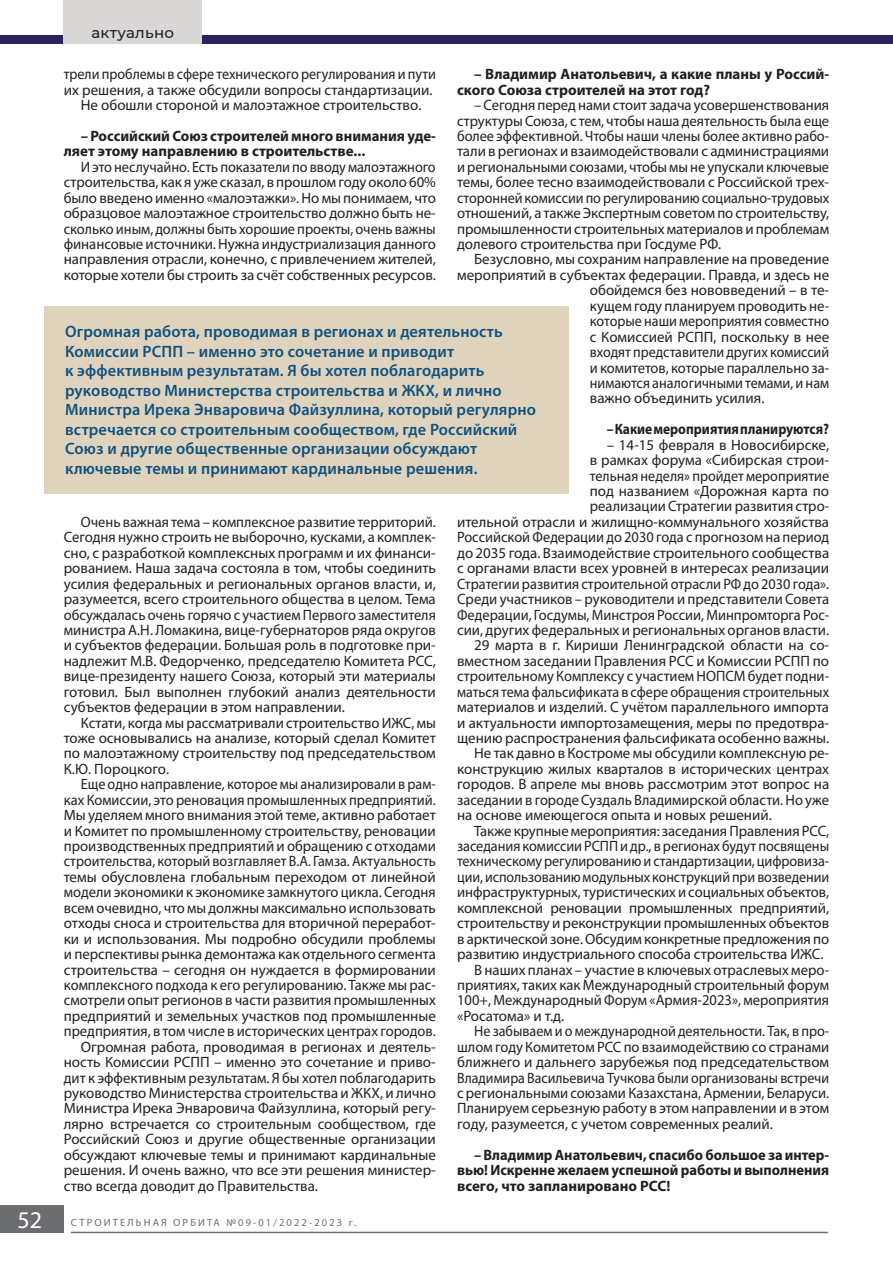
<style>
.page{position:relative;width:893px;height:1263px;background:#fff}
.page>*{position:absolute;margin:0;border:0;box-sizing:border-box;transform-origin:0 0}
.t1{font:24px "Myriad Pro";color:#fff}
.Vrezka{font:600 16.5px/19.5px "Myriad Pro";letter-spacing:.01em;color:#10527e}
.Text{font:15px/15.5px "Myriad Pro";color:#231f20;text-align:justify}
.Text-2{font:15px/15.5px "Myriad Pro";color:#231f20;text-align:justify;scale:.95 1}
.Text-3{font:15px/15.5px "Myriad Pro";color:#231f20;scale:.94 1}
.Text-4{font:700 15px/15.5px "Myriad Pro";color:#231f20}
.Text-5{font:700 15px/15.5px "Myriad Pro";color:#231f20;text-align:justify;scale:.96 1}
.Text-6{font:15px "Myriad Pro";color:#231f20;scale:.96 1}
.Text-7{font:700 15px "Myriad Pro";color:#231f20;scale:.9 1}
.colontitul_verh{font:500 15px "Montserrat";letter-spacing:.02em;color:#231f20}
.t2{font:10.5px "Myriad Pro";letter-spacing:.2em;color:#6c6d70}
</style>
<div class="page">
<div style="left:0;top:1205px;width:64px;height:27px;background:#6c6d70"></div>
<hr style="left:71px;top:1232px;width:757px;height:1px;background:#6c6d70">
<div style="left:0;top:35px;width:893px;height:9px;background:#2a225c"></div>
<div style="left:64px;top:0;width:138px;height:44px;background:#d9d7d6"></div>
<div style="left:44px;top:306px;width:525px;height:187px;background:#dfd3be"></div>
<p class="colontitul_verh" style="left:92px;top:22px;width:84px">актуально</p>
<p class="Text-3" style="left:64px;top:66px;width:397px">трели проблемы в сфере технического регулирования и пути их решения, а также обсудили вопросы стандартизации.</p>
<p class="Text" style="left:81px;top:97px;width:342px">Не обошли стороной и малоэтажное строительство.</p>
<p class="Text-4" style="left:64px;top:128px;width:374px;text-indent:17px">– Российский Союз строителей много внимания уде&shy;ляет этому направлению в строительстве...</p>
<p class="Text-2" style="left:64px;top:159px;width:393px;text-indent:17px">И это неслучайно. Есть показатели по вводу малоэтажного строительства, как я уже сказал, в прошлом году около 60% было введено именно «малоэтажки». Но мы понимаем, что образцовое малоэтажное строительство должно быть не&shy;сколько иным, должны быть хорошие проекты, очень важны финансовые источники. Нужна индустриализация данного направления отрасли, конечно, с привлечением жителей, которые хотели бы строить за счёт собственных ресурсов.</p>
<p class="Text-4" style="left:457px;top:66px;width:374px;text-indent:17px">– Владимир Анатольевич, а какие планы у Россий&shy;ского Союза строителей на этот год?</p>
<p class="Text" style="left:457px;top:97px;width:374px;text-indent:17px">– Сегодня перед нами стоит задача усовершенствования структуры Союза, с тем, чтобы наша деятельность была еще более эффективной. Чтобы наши члены более активно рабо&shy;тали в регионах и взаимодействовали с администрациями и региональными союзами, чтобы мы не упускали ключевые темы, более тесно взаимодействовали с Российской трех&shy;сторонней комиссии по регулированию социально-трудовых отношений, а также Экспертным советом по строительству, промышленности строительных материалов и проблемам долевого строительства при Госдуме РФ.</p>
<p class="Text" style="left:474px;top:251px;width:357px">Безусловно, мы сохраним направление на проведение</p>
<p class="Text" style="left:457px;top:267px;width:374px">мероприятий в субъектах федерации. Правда, и здесь не</p>
<p class="Text" style="left:590px;top:282px;width:241px">обойдемся без нововведений – в те-</p>
<p class="Text" style="left:590px;top:298px;width:241px">кущем году планируем проводить не-</p>
<p class="Text-3" style="left:590px;top:313px;width:256px">которые наши мероприятия совместно</p>
<p class="Text" style="left:590px;top:329px;width:241px">с Комиссией РСПП, поскольку в нее</p>
<p class="Text-3" style="left:590px;top:344px;width:256px">входят представители других комиссий</p>
<p class="Text-6" style="left:590px;top:358px;width:251px">и комитетов, которые параллельно за-</p>
<p class="Text-3" style="left:590px;top:375px;width:256px">нимаются аналогичными темами, и нам</p>
<p class="Text" style="left:590px;top:390px;width:176px">важно объединить усилия.</p>
<p class="Text-7" style="left:607px;top:419px;width:249px">– Какие мероприятия планируются?</p>
<p class="Text" style="left:457px;top:437px;width:374px;text-align:right">– 14-15 февраля в Новосибирске,<br>в рамках форума «Сибирская строи-<br>тельная неделя» пройдет мероприятие<br>под названием «Дорожная карта по<br>реализации Стратегии развития стро-<br>ительной отрасли и жилищно-коммунального хозяйства Российской Федерации до 2030 года с прогнозом на период до 2035 года. Взаимодействие строительного сообщества с органами власти всех уровней в интересах реализации Стратегии развития строительной отрасли РФ до 2030 года».<br>Среди участников – руководители и представители Совета Федерации, Госдумы, Минстроя России, Минпромторга Рос&shy;сии, других федеральных и региональных органов власти.</p>
<p class="Text" style="left:457px;top:637px;width:374px;text-indent:17px">29 марта в г. Кириши Ленинградской области на со&shy;вместном заседании Правления РСС и Комиссии РСПП по строительному Комплексу с участием НОПСМ будет подни&shy;маться тема фальсификата в сфере обращения строительных материалов и изделий. С учётом параллельного импорта и актуальности импортозамещения, меры по предотвра&shy;щению распространения фальсификата особенно важны.</p>
<p class="Text" style="left:457px;top:745px;width:374px;text-indent:17px">Не так давно в Костроме мы обсудили комплексную ре&shy;конструкцию жилых кварталов в исторических центрах городов. В апреле мы вновь рассмотрим этот вопрос на заседании в городе Суздаль Владимирской области. Но уже на основе имеющегося опыта и новых решений.</p>
<p class="Text" style="left:457px;top:823px;width:374px;text-indent:17px">Также крупные мероприятия: заседания Правления РСС, заседания комиссии РСПП и др., в регионах будут посвящены техническому регулированию и стандартизации, цифровиза&shy;ции, использованию модульных конструкций при возведении инфраструктурных, туристических и социальных объектов, комплексной реновации промышленных предприятий, строительству и реконструкции промышленных объектов в арктической зоне. Обсудим конкретные предложения по развитию индустриального способа строительства ИЖС.</p>
<p class="Text" style="left:457px;top:961px;width:374px;text-indent:17px">В наших планах – участие в ключевых отраслевых меро&shy;приятиях, таких как Международный строительный форум 100+, Международный Форум «Армия-2023», мероприятия «Росатома» и т.д.</p>
<p class="Text-3" style="left:457px;top:1023px;width:397px;text-align:justify;text-indent:17px">Не забываем и о международной деятельности. Так, в про&shy;шлом году Комитетом РСС по взаимодействию со странами ближнего и дальнего зарубежья под председательством Владимира Васильевича Тучкова были организованы встречи с региональными союзами Казахстана, Армении, Беларуси.<br>Планируем серьезную работу в этом направлении и в этом году, разумеется, с учетом современных реалий.</p>
<p class="Text-5" style="left:457px;top:1146px;width:389px;text-indent:17px">– Владимир Анатольевич, спасибо большое за интер&shy;вью! Искренне желаем успешной работы и выполнения всего, что запланировано РСС!</p>
<p class="Vrezka" style="left:65px;top:322px;width:472px">Огромная работа, проводимая в регионах и деятельность Комиссии РСПП – именно это сочетание и приводит<br>к эффективным результатам. Я бы хотел поблагодарить руководство Министерства строительства и ЖКХ, и лично Министра Ирека Энваровича Файзуллина, который регулярно встречается со строительным сообществом, где Российский Союз и другие общественные организации обсуждают ключевые темы и принимают кардинальные решения.</p>
<p class="Text" style="left:64px;top:514px;width:374px;text-indent:17px">Очень важная тема – комплексное развитие территорий.<br>Сегодня нужно строить не выборочно, кусками, а комплек&shy;сно, с разработкой комплексных программ и их финанси&shy;рованием. Наша задача состояла в том, чтобы соединить усилия федеральных и региональных органов власти, и, разумеется, всего строительного общества в целом. Тема обсуждалась очень горячо с участием Первого заместителя министра А.Н. Ломакина, вице-губернаторов ряда округов и субъектов федерации. Большая роль в подготовке при&shy;надлежит М.В. Федорченко, председателю Комитета РСС, вице-президенту нашего Союза, который эти материалы готовил. Был выполнен глубокий анализ деятельности субъектов федерации в этом направлении.</p>
<p class="Text" style="left:64px;top:714px;width:374px;text-indent:17px">Кстати, когда мы рассматривали строительство ИЖС, мы тоже основывались на анализе, который сделал Комитет по малоэтажному строительству под председательством К.Ю. Пороцкого.</p>
<p class="Text-2" style="left:64px;top:776px;width:393px;text-indent:17px">Еще одно направление, которое мы анализировали в рам&shy;ках Комиссии, это реновация промышленных предприятий.<br>Мы уделяем много внимания этой теме, активно работает и Комитет по промышленному строительству, реновации производственных предприятий и обращению с отходами строительства, который возглавляет В.А. Гамза. Актуальность темы обусловлена глобальным переходом от линейной модели экономики к экономике замкнутого цикла. Сегодня всем очевидно, что мы должны максимально использовать отходы сноса и строительства для вторичной переработ&shy;ки и использования. Мы подробно обсудили проблемы и перспективы рынка демонтажа как отдельного сегмента строительства – сегодня он нуждается в формировании комплексного подхода к его регулированию. Также мы рас&shy;смотрели опыт регионов в части развития промышленных предприятий и земельных участков под промышленные предприятия, в том числе в исторических центрах городов.</p>
<p class="Text" style="left:64px;top:1039px;width:374px;text-indent:17px">Огромная работа, проводимая в регионах и деятель&shy;ность Комиссии РСПП – именно это сочетание и приво&shy;дит к эффективным результатам. Я бы хотел поблагодарить руководство Министерства строительства и ЖКХ, и лично Министра Ирека Энваровича Файзуллина, который регу&shy;лярно встречается со строительным сообществом, где Российский Союз и другие общественные организации обсуждают ключевые темы и принимают кардинальные решения. И очень важно, что все эти решения министер&shy;ство всегда доводит до Правительства.</p>
<h1 class="t1" style="left:18px;top:1205px;width:26px">52</h1>
<p class="t2" style="left:71px;top:1216px;width:287px">СТРОИТЕЛЬНАЯ ОРБИТА №09-01/2022-2023 г.</p>
</div>
